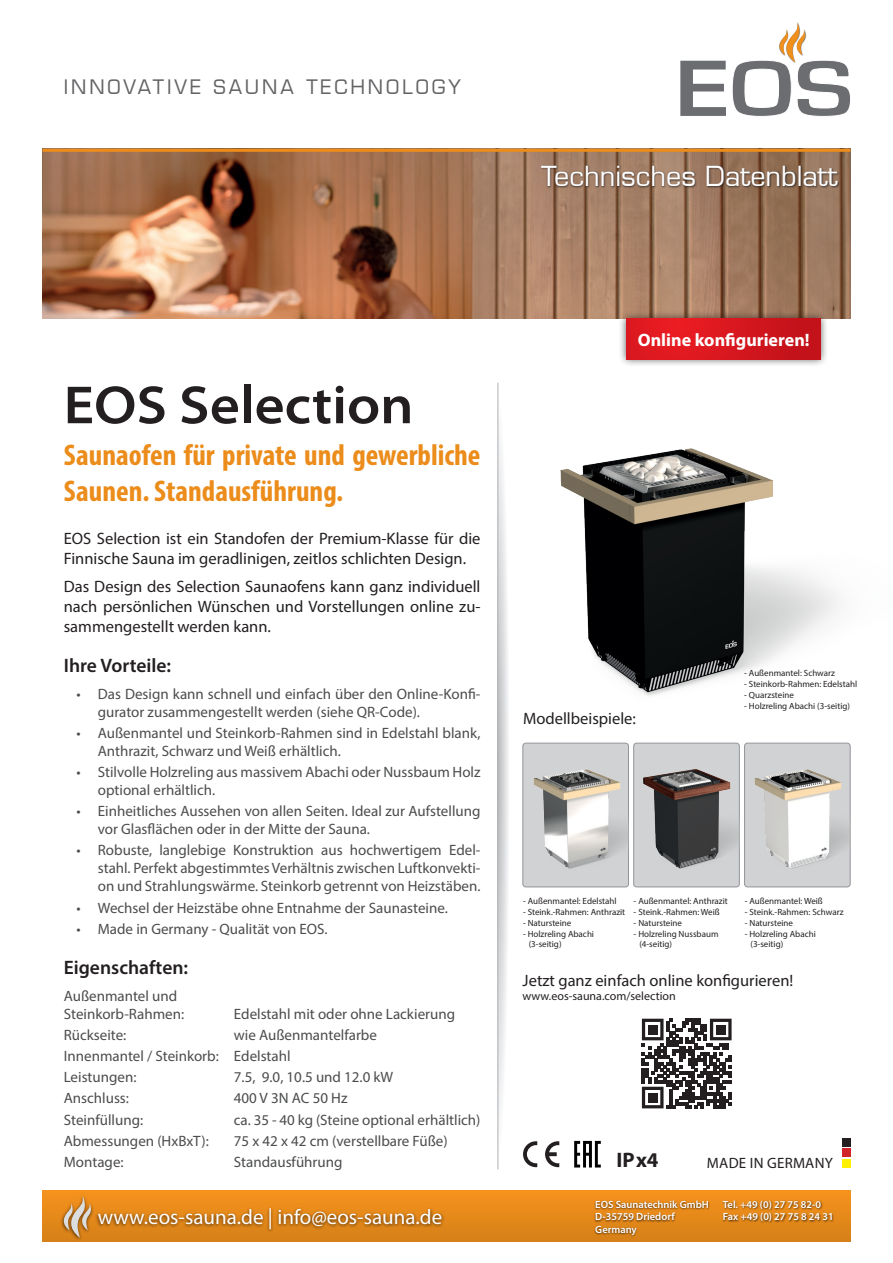
<style>
.page{position:relative;width:893px;height:1263px;background:#fff}
.page>*{position:absolute;margin:0;border:0;box-sizing:border-box;transform-origin:0 0}
.t1{font:600 semi-expanded 54px "Myriad Pro";color:#231f20}
.t2{font:700 condensed 30px/36px "Myriad Pro";color:#eb8c1b}
.t3{font:27px "Eurostile LT";color:#fff}
.t4{font:21px "Myriad Pro";color:#fff}
.t5{font:700 21px "Myriad Pro";color:#231f20}
.Fließtest{font:600 19.5px "Myriad Pro";color:#231f20}
.t6{font:19.5px "Eurostile LT";letter-spacing:.15em;color:#636366}
.t7{font:700 18px "Myriad Pro";color:#fff}
.Fließtest-2{font:16.5px/19.8px "Myriad Pro";color:#231f20}
.t8{font:15px/18px "Myriad Pro";color:#4b4c4d}
.t9{font:15px "Myriad Pro";letter-spacing:.02em;color:#231f20}
.Fließtest-3{font:12px "Myriad Pro";color:#231f20}
.t10{font:600 10.5px "Myriad Pro";color:#fff}
.t11{font:9px/10.8px "Myriad Pro";color:#231f20}
</style>
<div class="page">
<svg style="left:680px;top:61px;width:46px;height:55px"></svg>
<svg style="left:732px;top:22px;width:118px;height:94px"></svg>
<img style="left:43px;top:152px;width:807px;height:167px">
<hr style="left:43px;top:149px;width:807px;height:3px;background:#eb8c1b">
<div style="left:43px;top:1191px;width:807px;height:51px;background:linear-gradient(to bottom,#f6921d,#d58017)"></div>
<div style="left:95px;top:1206px;width:350px;height:28px;background:#231f20;opacity:.75"></div>
<div style="left:60px;top:1194px;width:34px;height:48px;background:#231f20;opacity:.75"></div>
<svg style="left:61px;top:1195px;width:31px;height:43px"></svg>
<div style="left:594px;top:1199px;width:239px;height:38px;background:#231f20;opacity:.75"></div>
<svg style="left:498px;top:383px;width:25px;height:786px"></svg>
<hr style="left:497px;top:383px;width:1px;height:786px;background:#b2b3b7">
<img style="left:560px;top:448px;width:280px;height:248px">
<div style="left:634px;top:743px;width:105px;height:144px;background:#d1d2d4;border-radius:3px"></div>
<div style="left:633px;top:743px;width:107px;height:144px;border:1px solid #939598;border-radius:3px"></div>
<div style="left:523px;top:743px;width:105px;height:144px;background:#d1d2d4;border-radius:3px"></div>
<div style="left:523px;top:743px;width:106px;height:144px;border:1px solid #939598;border-radius:3px"></div>
<div style="left:744px;top:743px;width:106px;height:144px;background:#d1d2d4;border-radius:3px"></div>
<div style="left:744px;top:743px;width:106px;height:144px;border:1px solid #939598;border-radius:3px"></div>
<img style="left:533px;top:758px;width:96px;height:114px">
<img style="left:643px;top:758px;width:96px;height:114px">
<img style="left:754px;top:758px;width:96px;height:114px">
<div style="left:842px;top:1138px;width:8px;height:8px;background:#231f20"></div>
<div style="left:842px;top:1148px;width:8px;height:9px;background:#d1232a"></div>
<div style="left:842px;top:1159px;width:8px;height:8px;background:#fff101"></div>
<svg style="left:523px;top:1141px;width:14px;height:26px"></svg>
<svg style="left:545px;top:1141px;width:14px;height:26px"></svg>
<svg style="left:574px;top:1141px;width:27px;height:26px"></svg>
<div style="left:540px;top:165px;width:300px;height:24px;background:#231f20;opacity:.75"></div>
<div style="left:619px;top:311px;width:210px;height:56px;background:#231f20;opacity:.75"></div>
<svg style="left:627px;top:319px;width:193px;height:40px;background:#d7171e"></svg>
<svg style="left:641px;top:1018px;width:91px;height:91px"></svg>
<svg style="left:642px;top:1019px;width:90px;height:89px"></svg>
<div style="left:648px;top:1025px;width:9px;height:9px;background:#231f20"></div>
<div style="left:716px;top:1025px;width:9px;height:9px;background:#231f20"></div>
<div style="left:648px;top:1093px;width:9px;height:9px;background:#231f20"></div>
<h3 class="t6" style="left:64px;top:76px;width:398px">INNOVATIVE SAUNA TECHNOLOGY</h3>
<p class="t3" style="left:541px;top:160px;width:298px">Technisches Datenblatt</p>
<p class="t1" style="left:64px;top:375px;width:351px">EOS Selection</p>
<p class="t2" style="left:64px;top:436px;width:418px">Saunaofen für private und gewerbliche<br>Saunen. Standausführung.</p>
<p class="Fließtest-2" style="left:64px;top:528px;width:418px">EOS Selection ist ein Standofen der Premium-Klasse für die<br>Finnische Sauna im geradlinigen, zeitlos schlichten Design.</p>
<p class="Fließtest-2" style="left:64px;top:576px;width:418px;text-align:justify">Das Design des Selection Saunaofens kann ganz individuell nach persönlichen Wünschen und Vorstellungen online zu&shy;sammengestellt werden kann.</p>
<p class="Fließtest" style="left:64px;top:653px;width:109px">Ihre Vorteile:</p>
<p class="t8" style="left:98px;top:684px;width:384px;text-indent:-21px">• Das Design kann schnell und einfach über den Online-Konfi&shy;gurator zusammengestellt werden (siehe QR-Code).</p>
<p class="t8" style="left:98px;top:723px;width:384px;text-indent:-21px">• Außenmantel und Steinkorb-Rahmen sind in Edelstahl blank,<br>Anthrazit, Schwarz und Weiß erhältlich.</p>
<p class="t8" style="left:98px;top:763px;width:384px;text-indent:-21px">• Stilvolle Holzreling aus massivem Abachi oder Nussbaum Holz optional erhältlich.</p>
<p class="t8" style="left:98px;top:802px;width:384px;text-indent:-21px">• Einheitliches Aussehen von allen Seiten. Ideal zur Aufstellung vor Glasflächen oder in der Mitte der Sauna.</p>
<p class="t8" style="left:98px;top:841px;width:384px;text-align:justify;text-indent:-21px">• Robuste, langlebige Konstruktion aus hochwertigem Edel&shy;stahl. Perfekt abgestimmtes Verhältnis zwischen Luftkonvekti&shy;on und Strahlungswärme. Steinkorb getrennt von Heizstäben.</p>
<p class="t8" style="left:77px;top:898px;width:373px">• Wechsel der Heizstäbe ohne Entnahme der Saunasteine.</p>
<p class="t8" style="left:77px;top:919px;width:253px">• Made in Germany - Qualität von EOS.</p>
<p class="Fließtest" style="left:64px;top:955px;width:126px">Eigenschaften:</p>
<p class="t8" style="left:64px;top:986px;width:115px">Außenmantel und</p>
<p class="t8" style="left:64px;top:1004px;width:122px">Steinkorb-Rahmen:</p>
<p class="t8" style="left:234px;top:1004px;width:223px">Edelstahl mit oder ohne Lackierung</p>
<p class="t8" style="left:64px;top:1025px;width:64px">Rückseite:</p>
<p class="t8" style="left:234px;top:1025px;width:145px">wie Außenmantelfarbe</p>
<p class="t8" style="left:64px;top:1047px;width:228px">Innenmantel / Steinkorb: Edelstahl</p>
<p class="t8" style="left:64px;top:1068px;width:74px">Leistungen:</p>
<p class="t8" style="left:234px;top:1068px;width:161px">7.5, 9.0, 10.5 und 12.0 kW</p>
<p class="t8" style="left:64px;top:1089px;width:67px">Anschluss:</p>
<p class="t8" style="left:234px;top:1089px;width:115px">400 V 3N AC 50 Hz</p>
<p class="t8" style="left:64px;top:1110px;width:81px">Steinfüllung:</p>
<p class="t8" style="left:234px;top:1110px;width:248px">ca. 35 - 40 kg (Steine optional erhältlich)</p>
<p class="t8" style="left:64px;top:1131px;width:147px">Abmessungen (HxBxT):</p>
<p class="t8" style="left:234px;top:1131px;width:215px">75 x 42 x 42 cm (verstellbare Füße)</p>
<p class="t8" style="left:64px;top:1153px;width:61px">Montage:</p>
<p class="t8" style="left:234px;top:1153px;width:110px">Standausführung</p>
<h3 class="t4" style="left:98px;top:1204px;width:346px">www.eos-sauna.de | info@eos-sauna.de</h3>
<p class="t7" style="left:638px;top:328px;width:173px">Online konfigurieren!</p>
<p class="Fließtest-2" style="left:523px;top:708px;width:114px">Modellbeispiele:</p>
<p class="t11" style="left:744px;top:668px;width:92px">- Außenmantel: Schwarz</p>
<p class="t11" style="left:744px;top:678px;width:114px">- Steinkorb-Rahmen: Edelstahl</p>
<p class="t11" style="left:744px;top:689px;width:51px">- Quarzsteine</p>
<p class="t11" style="left:744px;top:700px;width:107px">- Holzreling Abachi (3-seitig)</p>
<p class="t11" style="left:523px;top:895px;width:95px">- Außenmantel: Edelstahl</p>
<p class="t11" style="left:523px;top:906px;width:104px">- Steink.-Rahmen: Anthrazit</p>
<p class="t11" style="left:523px;top:917px;width:50px">- Natursteine</p>
<p class="t11" style="left:523px;top:928px;width:73px">- Holzreling Abachi</p>
<p class="t11" style="left:529px;top:939px;width:34px">(3-seitig)</p>
<p class="t11" style="left:634px;top:895px;width:96px">- Außenmantel: Anthrazit</p>
<p class="t11" style="left:634px;top:906px;width:88px">- Steink.-Rahmen: Weiß</p>
<p class="t11" style="left:634px;top:917px;width:50px">- Natursteine</p>
<p class="t11" style="left:639px;top:928px;width:81px;text-indent:-6px">- Holzreling Nussbaum (4-seitig)</p>
<p class="t11" style="left:745px;top:895px;width:80px">- Außenmantel: Weiß</p>
<p class="t11" style="left:745px;top:906px;width:100px">- Steink.-Rahmen: Schwarz</p>
<p class="t11" style="left:745px;top:917px;width:50px">- Natursteine</p>
<p class="t11" style="left:745px;top:928px;width:73px">- Holzreling Abachi</p>
<p class="t11" style="left:750px;top:939px;width:34px">(3-seitig)</p>
<p class="Fließtest-2" style="left:523px;top:970px;width:272px">Jetzt ganz einfach online konfigurieren!</p>
<p class="Fließtest-3" style="left:523px;top:989px;width:155px">www.eos-sauna.com/selection</p>
<p class="t5" style="left:617px;top:1146px;width:44px">IP x4</p>
<p class="t9" style="left:707px;top:1153px;width:127px">MADE IN GERMANY</p>
<p class="t10" style="left:595px;top:1197px;width:115px">EOS Saunatechnik GmbH</p>
<p class="t10" style="left:723px;top:1197px;width:100px">Tel. +49 (0) 27 75 82-0</p>
<p class="t10" style="left:595px;top:1210px;width:81px">D-35759 Driedorf</p>
<p class="t10" style="left:723px;top:1210px;width:112px">Fax +49 (0) 27 75 8 24 31</p>
<p class="t10" style="left:595px;top:1222px;width:43px">Germany</p>
</div>
